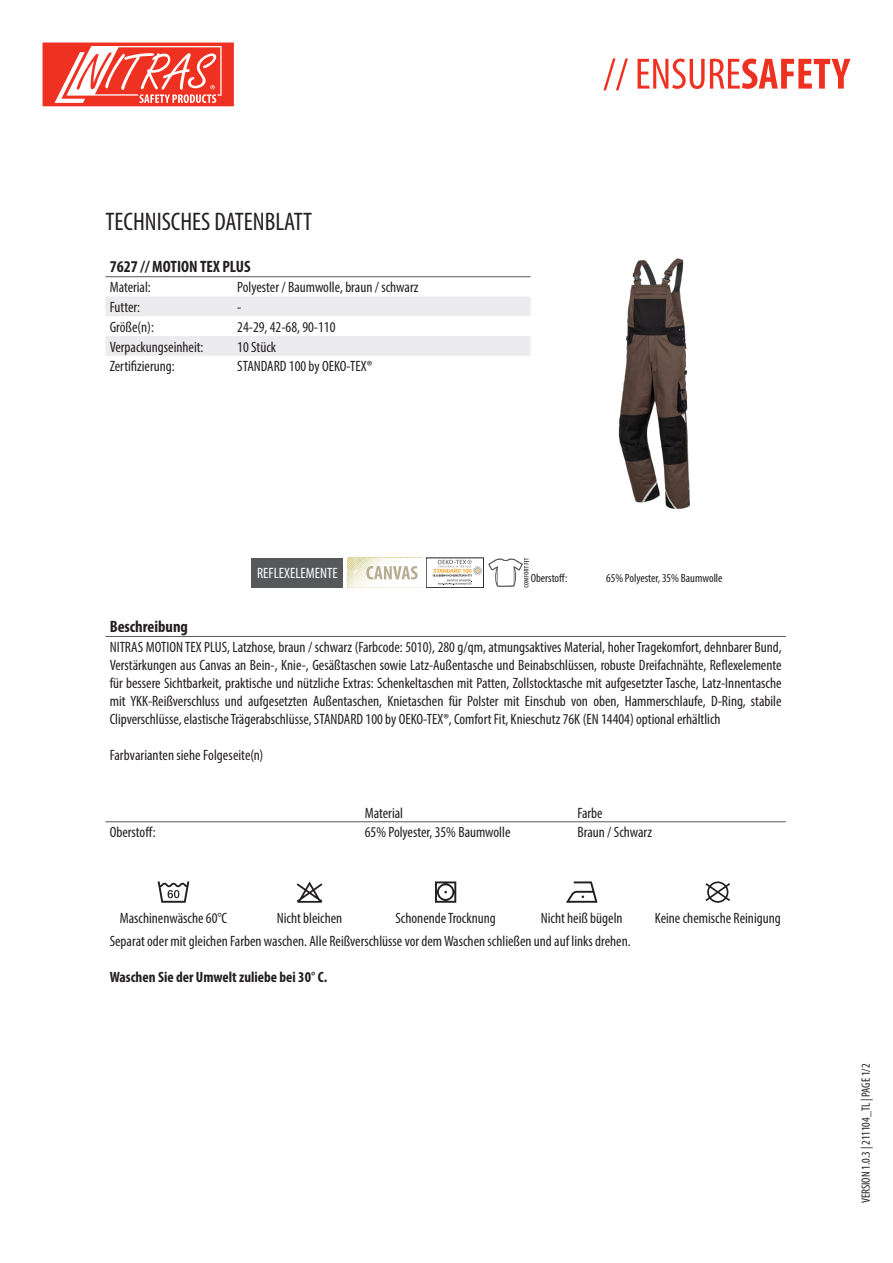
<style>
.page{position:relative;width:893px;height:1263px;background:#fff}
.page>*{position:absolute;margin:0;border:0;box-sizing:border-box;transform-origin:0 0}
.t1{font:condensed 25.5px "Myriad Pro";color:#231f20}
.t2{font:700 condensed 16.5px "Myriad Pro";color:#231f20}
.Headline_Nitras{font:condensed 15px/18px "Myriad Pro";color:#231f20;text-align:justify}
.t3{font:700 condensed 15px "Myriad Pro";color:#231f20}
.t4{font:condensed 15px "Myriad Pro";color:#fff}
.t5{font:condensed 12px "Myriad Pro";color:#231f20}
</style>
<div class="page">
<svg style="left:603px;top:58px;width:247px;height:32px"></svg>
<svg style="left:43px;top:43px;width:191px;height:63px"></svg>
<svg style="left:105px;top:297px;width:426px;height:59px"></svg>
<hr style="left:105px;top:276px;width:128px;height:1px;background:#57585a">
<hr style="left:233px;top:276px;width:298px;height:1px;background:#57585a">
<img style="left:618px;top:258px;width:72px;height:251px">
<div style="left:252px;top:558px;width:91px;height:30px;background:#57585a"></div>
<svg style="left:347px;top:558px;width:75px;height:30px"></svg>
<div style="left:426px;top:558px;width:58px;height:30px;border:1px solid #231f20"></div>
<svg style="left:432px;top:560px;width:50px;height:25px"></svg>
<svg style="left:488px;top:558px;width:41px;height:30px"></svg>
<hr style="left:105px;top:636px;width:681px;height:1px;background:#57585a">
<svg style="left:105px;top:822px;width:681px;height:1px"></svg>
<hr style="left:105px;top:821px;width:256px;height:1px;background:#57585a">
<hr style="left:361px;top:821px;width:212px;height:1px;background:#57585a">
<hr style="left:573px;top:821px;width:213px;height:1px;background:#57585a">
<svg style="left:158px;top:881px;width:31px;height:22px"></svg>
<svg style="left:297px;top:881px;width:25px;height:22px"></svg>
<svg style="left:435px;top:881px;width:21px;height:22px"></svg>
<svg style="left:566px;top:881px;width:32px;height:22px"></svg>
<svg style="left:705px;top:881px;width:25px;height:22px"></svg>
<p class="t1" style="left:105px;top:206px;width:208px">TECHNISCHES DATENBLATT</p>
<p class="t2" style="left:110px;top:257px;width:142px">7627 // MOTION TEX PLUS</p>
<p class="Headline_Nitras" style="left:110px;top:278px;width:43px">Material:</p>
<p class="Headline_Nitras" style="left:237px;top:278px;width:183px">Polyester / Baumwolle, braun / schwarz</p>
<p class="Headline_Nitras" style="left:110px;top:298px;width:32px">Futter:</p>
<p class="Headline_Nitras" style="left:237px;top:298px;width:6px">-</p>
<p class="Headline_Nitras" style="left:110px;top:318px;width:46px">Größe(n):</p>
<p class="Headline_Nitras" style="left:237px;top:318px;width:100px">24-29, 42-68, 90-110</p>
<p class="Headline_Nitras" style="left:110px;top:337px;width:95px">Verpackungseinheit:</p>
<p class="Headline_Nitras" style="left:237px;top:337px;width:40px">10 Stück</p>
<p class="Headline_Nitras" style="left:110px;top:357px;width:67px">Zertifizierung:</p>
<p class="Headline_Nitras" style="left:237px;top:357px;width:136px">STANDARD 100 by OEKO-TEX®</p>
<p class="t4" style="left:257px;top:564px;width:82px">REFLEXELEMENTE</p>
<p class="t5" style="left:531px;top:570px;width:38px">Oberstoff:</p>
<p class="t5" style="left:606px;top:570px;width:118px">65% Polyester, 35% Baumwolle</p>
<p class="t2" style="left:110px;top:616px;width:80px">Beschreibung</p>
<p class="Headline_Nitras" style="left:110px;top:638px;width:673px">NITRAS MOTION TEX PLUS, Latzhose, braun / schwarz (Farbcode: 5010), 280 g/qm, atmungsaktives Material, hoher Tragekomfort, dehnbarer Bund, Verstärkungen aus Canvas an Bein-, Knie-, Gesäßtaschen sowie Latz-Außentasche und Beinabschlüssen, robuste Dreifachnähte, Reflexelemente für bessere Sichtbarkeit, praktische und nützliche Extras: Schenkeltaschen mit Patten, Zollstocktasche mit aufgesetzter Tasche, Latz-Innentasche mit YKK-Reißverschluss und aufgesetzten Außentaschen, Knietaschen für Polster mit Einschub von oben, Hammerschlaufe, D-Ring, stabile Clipverschlüsse, elastische Trägerabschlüsse, STANDARD 100 by OEKO-TEX®, Comfort Fit, Knieschutz 76K (EN 14404) optional erhältlich</p>
<p class="Headline_Nitras" style="left:110px;top:746px;width:155px">Farbvarianten siehe Folgeseite(n)</p>
<p class="Headline_Nitras" style="left:365px;top:803px;width:40px">Material</p>
<p class="Headline_Nitras" style="left:577px;top:803px;width:27px">Farbe</p>
<p class="Headline_Nitras" style="left:110px;top:823px;width:47px">Oberstoff:</p>
<p class="Headline_Nitras" style="left:365px;top:823px;width:147px">65% Polyester, 35% Baumwolle</p>
<p class="Headline_Nitras" style="left:577px;top:823px;width:76px">Braun / Schwarz</p>
<p class="Headline_Nitras" style="left:120px;top:909px;width:109px">Maschinenwäsche 60°C</p>
<p class="Headline_Nitras" style="left:277px;top:909px;width:67px">Nicht bleichen</p>
<p class="Headline_Nitras" style="left:395px;top:909px;width:102px">Schonende Trocknung</p>
<p class="Headline_Nitras" style="left:541px;top:909px;width:83px">Nicht heiß bügeln</p>
<p class="Headline_Nitras" style="left:655px;top:909px;width:128px">Keine chemische Reinigung</p>
<p class="Headline_Nitras" style="left:110px;top:932px;width:522px">Separat oder mit gleichen Farben waschen. Alle Reißverschlüsse vor dem Waschen schließen und auf links drehen.</p>
<p class="t3" style="left:110px;top:967px;width:219px">Waschen Sie der Umwelt zuliebe bei 30° C.</p>
<p class="t5" style="left:859px;top:1203px;width:141px;rotate:-90deg">VERSION 1.0.3 | 211104_TL | PAGE 1/2</p>
</div>
